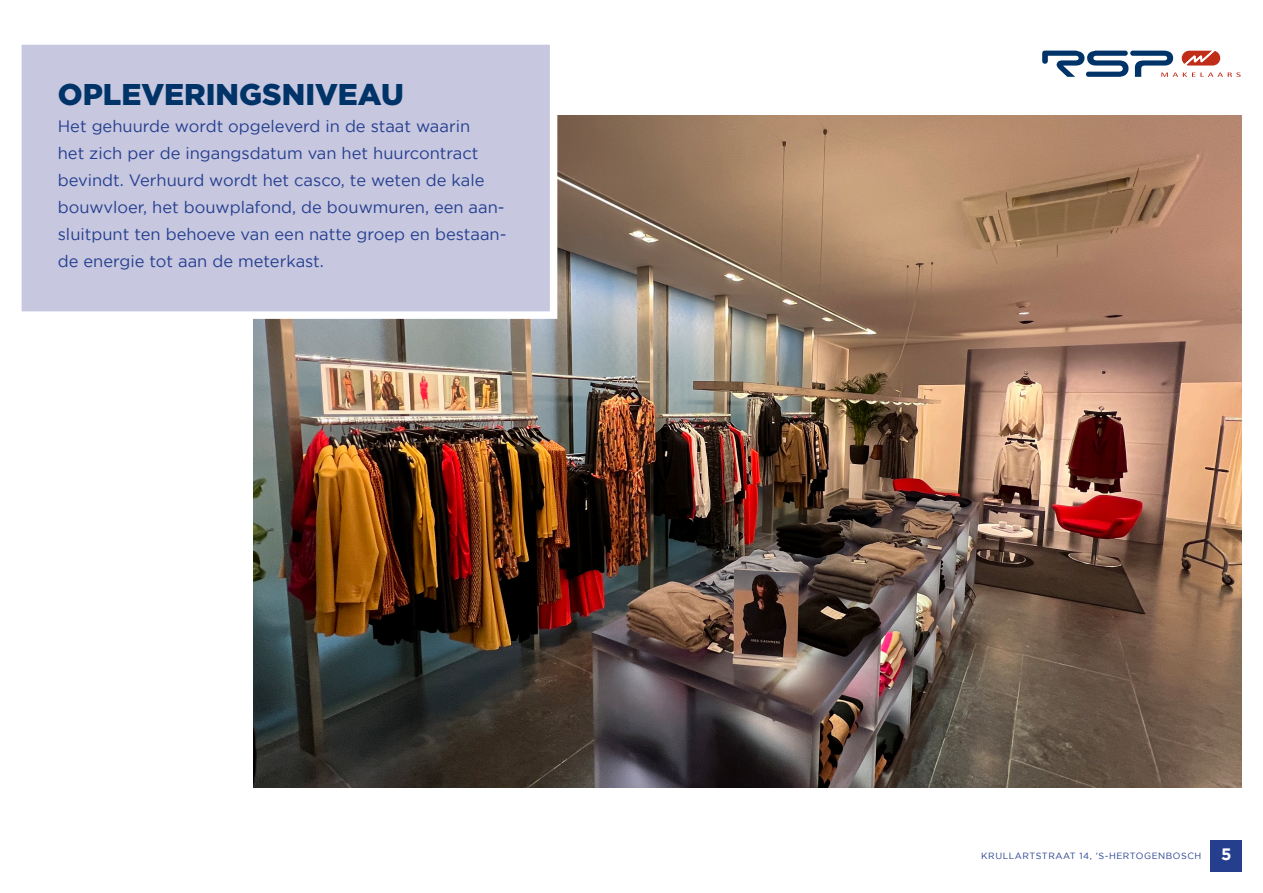
<style>
.page{position:relative;width:1263px;height:893px;background:#fff}
.page>*{position:absolute;margin:0;border:0;box-sizing:border-box;transform-origin:0 0}
.t1{font:900 30px "Gotham";color:#003367}
.t2{font:16.5px/27px "Gotham";color:#253f8e}
.t3{font:700 16.5px "Gotham";color:#fff}
.t4{font:9px "Gotham";letter-spacing:.06em;color:#253f8e}
</style>
<div class="page">
<img style="left:253px;top:116px;width:989px;height:672px">
<svg style="left:1042px;top:50px;width:199px;height:27px"></svg>
<div style="left:14px;top:37px;width:543px;height:282px;background:#c7c7e0;border:8px solid #fff"></div>
<div style="left:1210px;top:840px;width:32px;height:32px;background:#253f8e"></div>
<p class="t1" style="left:58px;top:77px;width:347px">OPLEVERINGSNIVEAU</p>
<p class="t2" style="left:58px;top:112px;width:450px">Het gehuurde wordt opgeleverd in de staat waarin<br>het zich per de ingangsdatum van het huurcontract bevindt. Verhuurd wordt het casco, te weten de kale bouwvloer, het bouwplafond, de bouwmuren, een aan&shy;sluitpunt ten behoeve van een natte groep en bestaan&shy;de energie tot aan de meterkast.</p>
<p class="t4" style="left:981px;top:850px;width:222px">KRULLARTSTRAAT 14, ’S-HERTOGENBOSCH</p>
<p class="t3" style="left:1221px;top:845px;width:12px">5</p>
</div>
